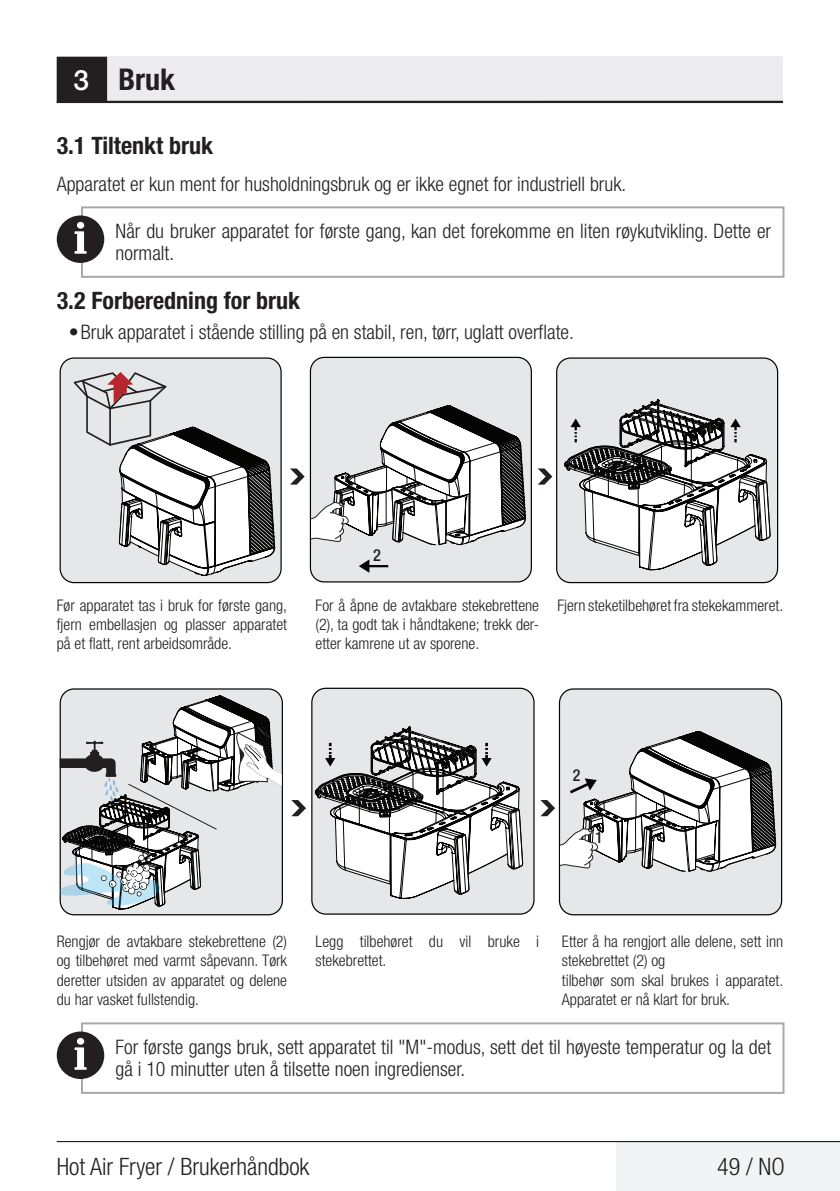
<style>
.page{position:relative;width:840px;height:1191px;background:#fff}
.page>*{position:absolute;margin:0;border:0;box-sizing:border-box;transform-origin:0 0}
.Unite_Baslik_Icerik{font:700 condensed 30px "Helvetica Neue LT Pro";color:#231f20}
.Alt_Baslik_Icerik{font:700 condensed 24px "Helvetica Neue LT Pro";color:#231f20}
.t1{font:300 condensed 24px "Helvetica Neue LT Pro";color:#231f20}
.Duz_Metin{font:300 condensed 20px/22px "Helvetica Neue LT Pro";color:#231f20}
.t2{font:500 condensed 16.6px "Helvetica Neue LT Pro";color:#231f20;scale:.96 1}
.t3{font:500 condensed 16.6px "Helvetica Neue LT Pro";color:#231f20}
.Görsel_Altı_Metin{font:300 condensed 16px/19.2px "Helvetica Neue LT Pro";color:#231f20;text-align:justify}
.s1{font-weight:500;font-stretch:normal;font-size:28px;color:#fff}
.s2{font-weight:700}
</style>
<div class="page">
<div style="left:57px;top:57px;width:725px;height:45px;background:#ececee"></div>
<hr style="left:57px;top:101px;width:725px;height:2px;background:#231f20">
<div style="left:58px;top:58px;width:48px;height:43px;background:#231f20"></div>
<div style="left:57px;top:57px;width:50px;height:45px;border:2px solid #231f20"></div>
<div style="left:616px;top:1141px;width:223px;height:50px;background:#f2f3f4"></div>
<hr style="left:57px;top:1141px;width:782px;height:1px;background:#000">
<svg style="left:81px;top:206px;width:704px;height:72px"></svg>
<div style="left:57px;top:215px;width:47px;height:48px;background:#231f20;border-radius:50%"></div>
<svg style="left:74px;top:222px;width:13px;height:32px"></svg>
<div style="left:556px;top:358px;width:221px;height:224px;background:#e6e7e9;border-radius:14px"></div>
<div style="left:555px;top:357px;width:222px;height:226px;border:1px solid #050504;border-radius:14px"></div>
<svg style="left:60px;top:357px;width:221px;height:226px;background:#d4d5d6"></svg>
<div style="left:310px;top:357px;width:221px;height:225px;background:#e6e7e9;border-radius:14px"></div>
<div style="left:309px;top:357px;width:222px;height:225px;border:1px solid #050504;border-radius:14px"></div>
<svg style="left:290px;top:468px;width:14px;height:16px"></svg>
<svg style="left:538px;top:468px;width:14px;height:16px"></svg>
<svg style="left:74px;top:372px;width:201px;height:204px"></svg>
<svg style="left:311px;top:405px;width:215px;height:168px"></svg>
<svg style="left:564px;top:399px;width:205px;height:171px"></svg>
<div style="left:559px;top:689px;width:222px;height:225px;background:#e6e7e9;border-radius:14px"></div>
<div style="left:558px;top:688px;width:223px;height:227px;border:1px solid #050504;border-radius:14px"></div>
<svg style="left:62px;top:688px;width:221px;height:227px;background:#b5b6b7"></svg>
<div style="left:312px;top:688px;width:221px;height:226px;background:#e6e7e9;border-radius:14px"></div>
<div style="left:311px;top:687px;width:223px;height:227px;border:1px solid #050504;border-radius:14px"></div>
<svg style="left:291px;top:800px;width:15px;height:16px"></svg>
<svg style="left:60px;top:695px;width:221px;height:214px"></svg>
<svg style="left:315px;top:726px;width:207px;height:172px"></svg>
<svg style="left:540px;top:731px;width:235px;height:152px"></svg>
<svg style="left:81px;top:1022px;width:704px;height:72px"></svg>
<div style="left:57px;top:1031px;width:47px;height:48px;background:#231f20;border-radius:50%"></div>
<svg style="left:74px;top:1038px;width:13px;height:31px"></svg>
<p class="Unite_Baslik_Icerik" style="left:73px;top:61px;width:103px"><span class="s1">3</span> Bruk</p>
<p class="Alt_Baslik_Icerik" style="left:57px;top:131px;width:158px">3.1 Tiltenkt bruk</p>
<p class="Duz_Metin" style="left:57px;top:172px;width:571px">Apparatet er kun ment for husholdningsbruk og er ikke egnet for industriell bruk.</p>
<p class="Duz_Metin" style="left:115px;top:220px;width:656px">Når du bruker apparatet for første gang, kan det forekomme en liten røykutvikling. Dette er normalt.</p>
<p class="Alt_Baslik_Icerik" style="left:57px;top:286px;width:245px">3.2 Forberedning for bruk</p>
<p class="Duz_Metin" style="left:69px;top:321px;width:506px"><span class="s2">•</span>Bruk apparatet i stående stilling på en stabil, ren, tørr, uglatt overflate.</p>
<p class="t3" style="left:373px;top:545px;width:9px">2</p>
<p class="Görsel_Altı_Metin" style="left:57px;top:595px;width:232px">Før apparatet tas i bruk for første gang, fjern embellasjen og plasser apparatet på et flatt, rent arbeidsområde.</p>
<p class="Görsel_Altı_Metin" style="left:315px;top:595px;width:225px">For å åpne de avtakbare stekebrettene (2), ta godt tak i håndtakene; trekk der&shy;etter kamrene ut av sporene.</p>
<p class="Görsel_Altı_Metin" style="left:557px;top:595px;width:227px">Fjern steketilbehøret fra stekekammeret.</p>
<p class="t2" style="left:572px;top:765px;width:9px">2</p>
<p class="t2" style="left:594px;top:827px;width:9px">1</p>
<p class="Görsel_Altı_Metin" style="left:57px;top:931px;width:232px">Rengjør de avtakbare stekebrettene (2) og tilbehøret med varmt såpevann. Tørk deretter utsiden av apparatet og delene du har vasket fullstendig.</p>
<p class="Görsel_Altı_Metin" style="left:315px;top:931px;width:225px">Legg tilbehøret du vil bruke i stekebrettet.</p>
<p class="Görsel_Altı_Metin" style="left:561px;top:931px;width:223px">Etter å ha rengjort alle delene, sett inn stekebrettet (2) og</p>
<p class="Görsel_Altı_Metin" style="left:561px;top:970px;width:223px">tilbehør som skal brukes i apparatet.<br>Apparatet er nå klart for bruk.</p>
<p class="Duz_Metin" style="left:115px;top:1036px;width:656px">For første gangs bruk, sett apparatet til "M"-modus, sett det til høyeste temperatur og la det gå i 10 minutter uten å tilsette noen ingredienser.</p>
<h2 class="t1" style="left:57px;top:1152px;width:254px">Hot Air Fryer / Brukerhåndbok</h2>
<h2 class="t1" style="left:716px;top:1152px;width:69px">49 / NO</h2>
</div>
